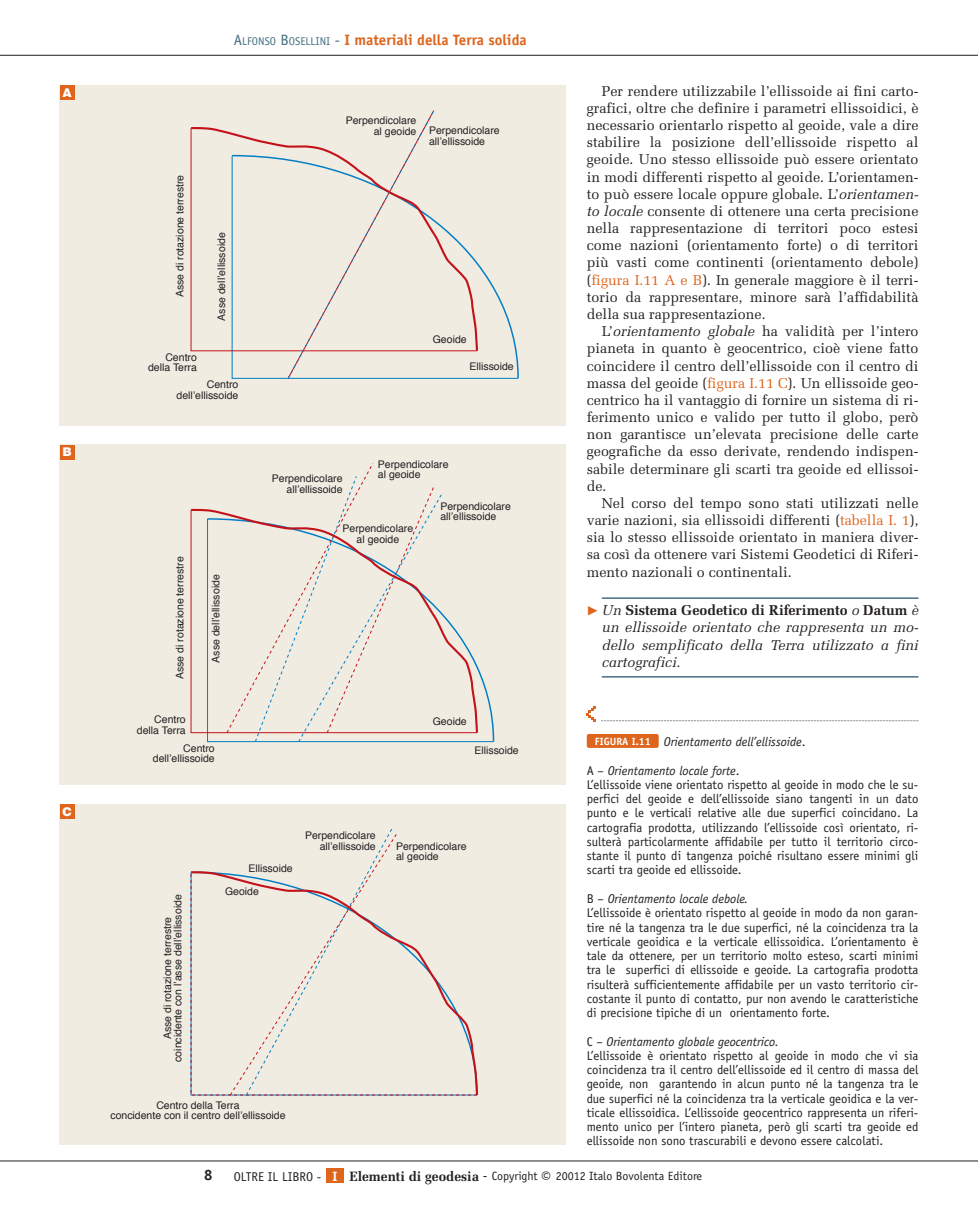
<style>
.page{position:relative;width:978px;height:1212px;background:#fff}
.page>*{position:absolute;margin:0;border:0;box-sizing:border-box;transform-origin:0 0}
.t1{font:700 15px "Officina Sans";color:#dd651c}
.t2{font:700 15px "Officina Sans";color:#231f20}
.t3{font:14.25px/17.1px "Melior";color:#231f20;text-align:justify}
.t4{font:italic 14.25px/17.2px "Melior";color:#231f20;text-align:justify}
.t5{font:12.75px/14.2px "Officina Sans";color:#231f20}
.t6{font:italic 12.75px "Officina Sans";color:#231f20}
.t7{font:12px "Officina Sans";color:#231f20}
.t8{font:900 12px "Helvetica";color:#fff}
.t9{font:10.5px/10.5px "Helvetica";color:#231f20;text-align:right}
.t10{font:700 10.5px "Officina Sans";color:#fff}
.s1{font-weight:400;color:#456f82}
.s2{font-weight:400;font-size:11.25px;color:#456f82}
.s3{font-style:italic}
.s4{color:#dd651c}
.s5{font-weight:700;font-style:normal}
.s6{font-style:normal}
.s7{font-size:12.75px}
.s8{font-weight:700;font-size:13.5px;color:#fff}
.s9{font-family:"Melior";font-weight:700;font-size:13.5px}
.s10{font-size:13.5px}
.s11{font-size:18px}
</style>
<div class="page">
<hr style="left:0;top:55px;width:978px;height:1px;background:#231f20">
<hr style="left:0;top:1161px;width:978px;height:1px;background:#231f20">
<hr style="left:602px;top:597px;width:316px;height:2px;background:#456f82">
<hr style="left:602px;top:676px;width:316px;height:1px;background:#456f82">
<div style="left:60px;top:804px;width:506px;height:340px;background:#f1ece2"></div>
<svg style="left:190px;top:871px;width:288px;height:225px"></svg>
<svg style="left:229px;top:829px;width:170px;height:267px"></svg>
<div style="left:60px;top:85px;width:506px;height:340px;background:#f1ece2"></div>
<svg style="left:231px;top:264px;width:288px;height:115px"></svg>
<svg style="left:190px;top:127px;width:288px;height:225px"></svg>
<div style="left:60px;top:445px;width:506px;height:340px;background:#f1ece2"></div>
<svg style="left:207px;top:669px;width:288px;height:74px"></svg>
<svg style="left:190px;top:509px;width:288px;height:224px"></svg>
<svg style="left:226px;top:463px;width:218px;height:280px"></svg>
<svg style="left:287px;top:110px;width:148px;height:269px"></svg>
<div style="left:60px;top:85px;width:15px;height:15px;background:#dd651c"></div>
<div style="left:60px;top:445px;width:15px;height:14px;background:#dd651c"></div>
<div style="left:60px;top:804px;width:15px;height:15px;background:#dd651c"></div>
<div style="left:587px;top:734px;width:72px;height:14px;background:#dd651c;border-radius:2px"></div>
<svg style="left:587px;top:706px;width:8px;height:15px"></svg>
<svg style="left:601px;top:720px;width:317px;height:1px"></svg>
<div style="left:326px;top:1168px;width:17px;height:15px;background:#dd651c"></div>
<p class="t8" style="left:63px;top:86px;width:11px">A</p>
<p class="t8" style="left:63px;top:445px;width:11px">B</p>
<p class="t8" style="left:63px;top:804px;width:11px">C</p>
<p class="t1" style="left:234px;top:34px;width:294px"><span class="s1">A</span><span class="s2">LFONSO</span> <span class="s1">B</span><span class="s2">OSELLINI</span> <span class="s1">-</span> I materiali della Terra solida</p>
<p class="t9" style="left:175px;top:297px;width:124px;rotate:-90deg">Asse di rotazione terrestre</p>
<p class="t9" style="left:217px;top:321px;width:90px;rotate:-90deg">Asse dell’ellissoide</p>
<p class="t9" style="left:148px;top:353px;width:50px">Centro della Terra</p>
<p class="t9" style="left:177px;top:380px;width:63px">Centro dell’ellissoide</p>
<p class="t9" style="left:175px;top:679px;width:124px;rotate:-90deg">Asse di rotazione terrestre</p>
<p class="t9" style="left:211px;top:663px;width:90px;rotate:-90deg">Asse dell’ellissoide</p>
<p class="t9" style="left:137px;top:715px;width:50px">Centro della Terra</p>
<p class="t9" style="left:153px;top:744px;width:63px">Centro dell’ellissoide</p>
<p class="t9" style="left:346px;top:116px;width:72px">Perpendicolare al geoide</p>
<p class="t9" style="left:429px;top:126px;width:72px;text-align:left">Perpendicolare all’ellissoide</p>
<p class="t9" style="left:433px;top:335px;width:35px">Geoide</p>
<p class="t9" style="left:469px;top:362px;width:46px">Ellissoide</p>
<p class="t9" style="left:272px;top:474px;width:72px">Perpendicolare all’ellissoide</p>
<p class="t9" style="left:378px;top:460px;width:72px;text-align:left">Perpendicolare al geoide</p>
<p class="t9" style="left:440px;top:501px;width:72px;text-align:left">Perpendicolare all’ellissoide</p>
<p class="t9" style="left:343px;top:524px;width:72px;text-align:center">Perpendicolare al geoide</p>
<p class="t9" style="left:433px;top:717px;width:35px">Geoide</p>
<p class="t9" style="left:474px;top:746px;width:46px">Ellissoide</p>
<p class="t9" style="left:248px;top:864px;width:46px">Ellissoide</p>
<p class="t9" style="left:305px;top:831px;width:72px">Perpendicolare all’ellissoide</p>
<p class="t9" style="left:396px;top:842px;width:72px;text-align:left">Perpendicolare al geoide</p>
<p class="t9" style="left:163px;top:1062px;width:169px;text-align:center;rotate:-90deg">Asse di rotazione terrestre coincidente con l’asse dell’ellissoide</p>
<p class="t9" style="left:225px;top:887px;width:35px">Geoide</p>
<p class="t9" style="left:110px;top:1101px;width:177px;text-align:center">Centro della Terra<br>concidente con il centro dell’ellissoide</p>
<p class="t3" style="left:587px;top:82px;width:333px;text-indent:15px">Per rendere utilizzabile l’ellissoide ai fini carto&shy;grafici, oltre che definire i parametri ellissoidici, è necessario orientarlo rispetto al geoide, vale a dire stabilire la posizione dell’ellissoide rispetto al geoide. Uno stesso ellissoide può essere orientato in modi differenti rispetto al geoide. L’orientamen&shy;to può essere locale oppure globale. L’<span class="s3">orientamen&shy;to locale</span> consente di ottenere una certa precisione nella rappresentazione di territori poco estesi come nazioni (orientamento forte) o di territori più vasti come continenti (orientamento debole) (<span class="s4">figura I.11 A e B</span>). In generale maggiore è il terri&shy;torio da rappresentare, minore sarà l’affidabilità della sua rappresentazione.</p>
<p class="t3" style="left:587px;top:323px;width:333px;text-indent:15px">L’<span class="s3">orientamento globale</span> ha validità per l’intero pianeta in quanto è geocentrico, cioè viene fatto coincidere il centro dell’ellissoide con il centro di massa del geoide (<span class="s4">figura I.11 C</span>). Un ellissoide geo&shy;centrico ha il vantaggio di fornire un sistema di ri&shy;ferimento unico e valido per tutto il globo, però non garantisce un’elevata precisione delle carte geografiche da esso derivate, rendendo indispen&shy;sabile determinare gli scarti tra geoide ed ellissoi&shy;de.</p>
<p class="t3" style="left:587px;top:494px;width:333px;text-indent:15px">Nel corso del tempo sono stati utilizzati nelle varie nazioni, sia ellissoidi differenti (<span class="s4">tabella I. 1</span>), sia lo stesso ellissoide orientato in maniera diver&shy;sa così da ottenere vari Sistemi Geodetici di Riferi&shy;mento nazionali o continentali.</p>
<p class="t4" style="left:602px;top:602px;width:318px">Un <span class="s5">Sistema Geodetico di Riferimento</span> o <span class="s5">Datum</span> è un ellissoide orientato che rappresenta un mo&shy;dello semplificato della Terra utilizzato a fini cartografici.</p>
<p class="t6" style="left:664px;top:737px;width:143px">Orientamento dell’ellissoide<span class="s6">.</span></p>
<p class="t5" style="left:587px;top:764px;width:333px">A – <span class="s3">Orientamento locale forte</span>.<br>L’ellissoide viene orientato rispetto al geoide in modo che le su&shy;perfici del geoide e dell’ellissoide siano tangenti in un dato punto e le verticali relative alle due superfici coincidano. La cartografia prodotta, utilizzando l’ellissoide così orientato, ri&shy;sulterà particolarmente affidabile per tutto il territorio circo&shy;stante il punto di tangenza poiché risultano essere minimi gli scarti tra geoide ed ellissoide.</p>
<p class="t5" style="left:587px;top:892px;width:333px">B – <span class="s3">Orientamento locale debole.<br></span>L’ellissoide è orientato rispetto al geoide in modo da non garan&shy;tire né la tangenza tra le due superfici, né la coincidenza tra la verticale geoidica e la verticale ellissoidica. L’orientamento è tale da ottenere, per un territorio molto esteso, scarti minimi tra le superfici di ellissoide e geoide. La cartografia prodotta risulterà sufficientemente affidabile per un vasto territorio cir&shy;costante il punto di contatto, pur non avendo le caratteristiche di precisione tipiche di un orientamento forte.</p>
<p class="t5" style="left:587px;top:1035px;width:333px">C – <span class="s3">Orientamento globale geocentrico.<br></span>L’ellissoide è orientato rispetto al geoide in modo che vi sia coincidenza tra il centro dell’ellissoide ed il centro di massa del geoide, non garantendo in alcun punto né la tangenza tra le due superfici né la coincidenza tra la verticale geoidica e la ver&shy;ticale ellissoidica. L’ellissoide geocentrico rappresenta un riferi&shy;mento unico per l’intero pianeta, però gli scarti tra geoide ed ellissoide non sono trascurabili e devono essere calcolati.</p>
<p class="t10" style="left:595px;top:737px;width:57px">FIGURA I.11</p>
<p class="t2" style="left:204px;top:1169px;width:10px">8</p>
<p class="t7" style="left:234px;top:1172px;width:470px"><span class="s7">OLTRE IL LIBRO -</span> <span class="s8">I</span> <span class="s9">Elementi di geodesia</span> <span class="s10">-</span> Copyright <span class="s11">©</span> 20012 Italo Bovolenta Editore</p>
</div>
